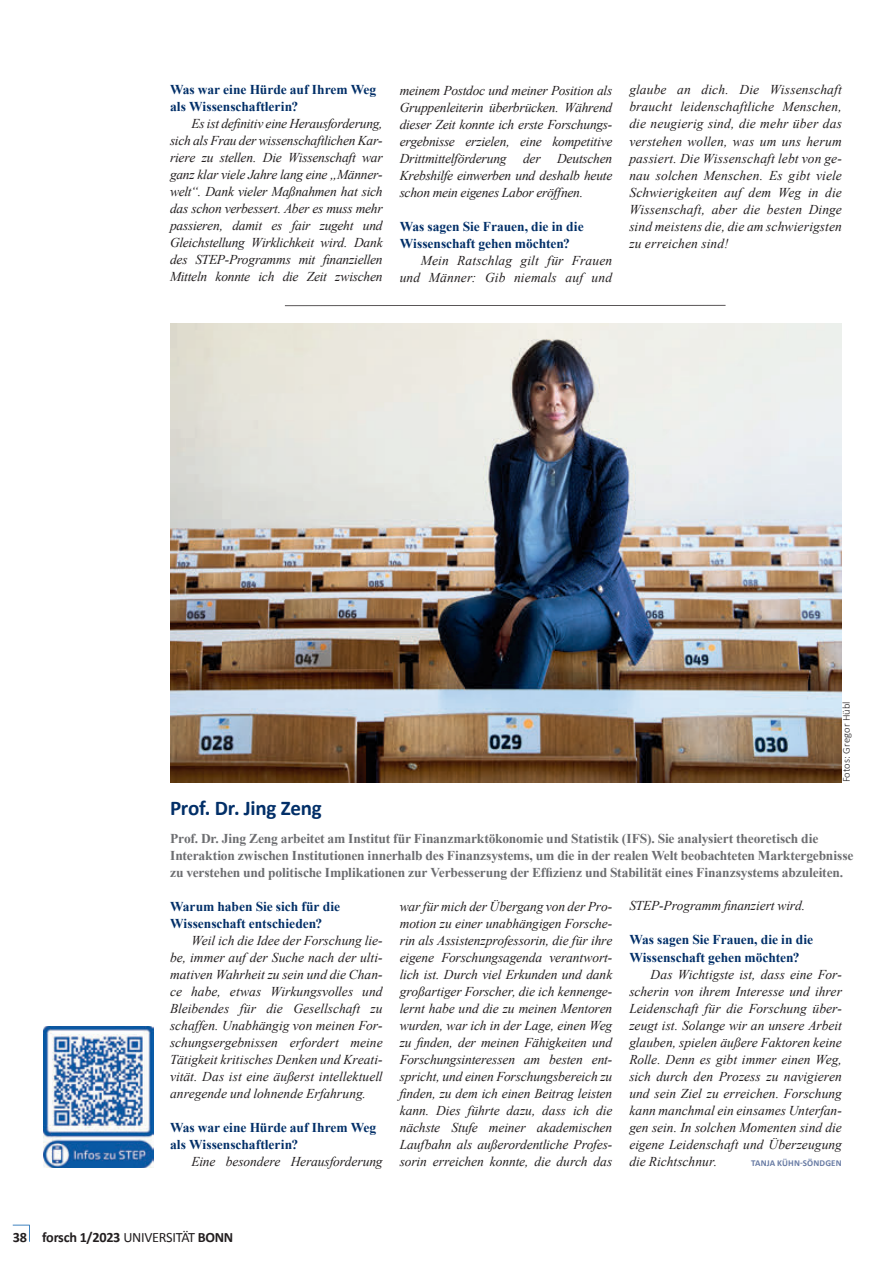
<style>
.page{position:relative;width:893px;height:1263px;background:#fff}
.page>*{position:absolute;margin:0;border:0;box-sizing:border-box;transform-origin:0 0}
.t1{font:700 21px "Calibri";letter-spacing:-.015em;color:#022f68}
.t2{font:700 14.25px "Calibri";letter-spacing:-.02em;color:#231f20}
.t3{font:italic 13.5px/17px "Times New Roman";letter-spacing:-.005em;color:#231f20;text-align:justify}
.t4{font:700 13.5px/17px "Times New Roman";letter-spacing:-.01em;color:#6c6d70}
.t5{font:700 13.5px/17px "Times New Roman";color:#022f68}
.t6{font:300 10.5px "Calibri";letter-spacing:.01em;color:#262324}
.t7{font:700 9px "Calibri";letter-spacing:.02em;color:#687ba4}
.s1{font-weight:400}
</style>
<div class="page">
<img style="left:170px;top:323px;width:672px;height:459px">
<svg style="left:13px;top:1225px;width:17px;height:17px"></svg>
<svg style="left:285px;top:305px;width:441px;height:1px"></svg>
<img style="left:44px;top:1026px;width:109px;height:142px">
<p class="t5" style="left:170px;top:81px;width:208px">Was war eine Hürde auf Ihrem Weg als Wissenschaftlerin?</p>
<p class="t3" style="left:170px;top:115px;width:214px;text-indent:21px">Es ist definitiv eine Herausforderung, sich als Frau der wissenschaftlichen Kar&shy;riere zu stellen. Die Wissenschaft war ganz klar viele Jahre lang eine „Männer&shy;welt“. Dank vieler Maßnahmen hat sich das schon verbessert. Aber es muss mehr passieren, damit es fair zugeht und Gleichstellung Wirklichkeit wird. Dank des STEP-Programms mit finanziellen Mitteln konnte ich die Zeit zwischen</p>
<p class="t3" style="left:400px;top:82px;width:214px">meinem Postdoc und meiner Position als Gruppenleiterin überbrücken. Während dieser Zeit konnte ich erste Forschungs&shy;ergebnisse erzielen, eine kompetitive Drittmittelförderung der Deutschen Krebshilfe einwerben und deshalb heute schon mein eigenes Labor eröffnen.</p>
<p class="t5" style="left:400px;top:218px;width:185px">Was sagen Sie Frauen, die in die<br>Wissenschaft gehen möchten?</p>
<p class="t3" style="left:400px;top:252px;width:214px;text-align:right">Mein Ratschlag gilt für Frauen und Männer: Gib niemals auf und</p>
<p class="t3" style="left:629px;top:81px;width:214px">glaube an dich. Die Wissenschaft braucht leidenschaftliche Menschen, die neugierig sind, die mehr über das verstehen wollen, was um uns herum passiert. Die Wissenschaft lebt von ge&shy;nau solchen Menschen. Es gibt viele Schwierigkeiten auf dem Weg in die Wissenschaft, aber die besten Dinge sind meistens die, die am schwierigsten zu erreichen sind!</p>
<p class="t6" style="left:840px;top:782px;width:83px;rotate:-90deg">Fotos: Gregor Hübl</p>
<h1 class="t1" style="left:170px;top:795px;width:153px">Prof. Dr. Jing Zeng</h1>
<p class="t4" style="left:170px;top:829px;width:685px">Prof. Dr. Jing Zeng arbeitet am Institut für Finanzmarktökonomie und Statistik (IFS). Sie analysiert theoretisch die<br>Interaktion zwischen Institutionen innerhalb des Finanzsystems, um die in der realen Welt beobachteten Marktergebnisse zu verstehen und politische Implikationen zur Verbesserung der Effizienz und Stabilität eines Finanzsystems abzuleiten.</p>
<p class="t5" style="left:170px;top:897px;width:171px">Warum haben Sie sich für die<br>Wissenschaft entschieden?</p>
<p class="t3" style="left:170px;top:931px;width:214px;text-indent:21px">Weil ich die Idee der Forschung lie&shy;be, immer auf der Suche nach der ulti&shy;mativen Wahrheit zu sein und die Chan&shy;ce habe, etwas Wirkungsvolles und Bleibendes für die Gesellschaft zu schaffen. Unabhängig von meinen For&shy;schungsergebnissen erfordert meine Tätigkeit kritisches Denken und Kreati&shy;vität. Das ist eine äußerst intellektuell anregende und lohnende Erfahrung.</p>
<p class="t5" style="left:170px;top:1119px;width:208px">Was war eine Hürde auf Ihrem Weg als Wissenschaftlerin?</p>
<p class="t3" style="left:191px;top:1153px;width:193px">Eine besondere Herausforderung</p>
<p class="t3" style="left:400px;top:897px;width:214px">war für mich der Übergang von der Pro&shy;motion zu einer unabhängigen Forsche&shy;rin als Assistenzprofessorin, die für ihre eigene Forschungsagenda verantwort&shy;lich ist. Durch viel Erkunden und dank großartiger Forscher, die ich kennenge&shy;lernt habe und die zu meinen Mentoren wurden, war ich in der Lage, einen Weg zu finden, der meinen Fähigkeiten und Forschungsinteressen am besten ent&shy;spricht, und einen Forschungsbereich zu finden, zu dem ich einen Beitrag leisten kann. Dies führte dazu, dass ich die nächste Stufe meiner akademischen Laufbahn als außerordentliche Profes&shy;sorin erreichen konnte, die durch das</p>
<p class="t3" style="left:629px;top:897px;width:177px">STEP-Programm finanziert wird.</p>
<p class="t5" style="left:629px;top:931px;width:185px">Was sagen Sie Frauen, die in die<br>Wissenschaft gehen möchten?</p>
<p class="t3" style="left:629px;top:965px;width:214px;text-indent:21px">Das Wichtigste ist, dass eine For&shy;scherin von ihrem Interesse und ihrer Leidenschaft für die Forschung über&shy;zeugt ist. Solange wir an unsere Arbeit glauben, spielen äußere Faktoren keine Rolle. Denn es gibt immer einen Weg, sich durch den Prozess zu navigieren und sein Ziel zu erreichen. Forschung kann manchmal ein einsames Unterfan&shy;gen sein. In solchen Momenten sind die eigene Leidenschaft und Überzeugung die Richtschnur.</p>
<p class="t7" style="left:751px;top:1157px;width:92px">TANJA KÜHN-SÖNDGEN</p>
<p class="t2" style="left:13px;top:1228px;width:222px">38 forsch 1/2023 <span class="s1">UNIVERSITÄT</span> BONN</p>
</div>
